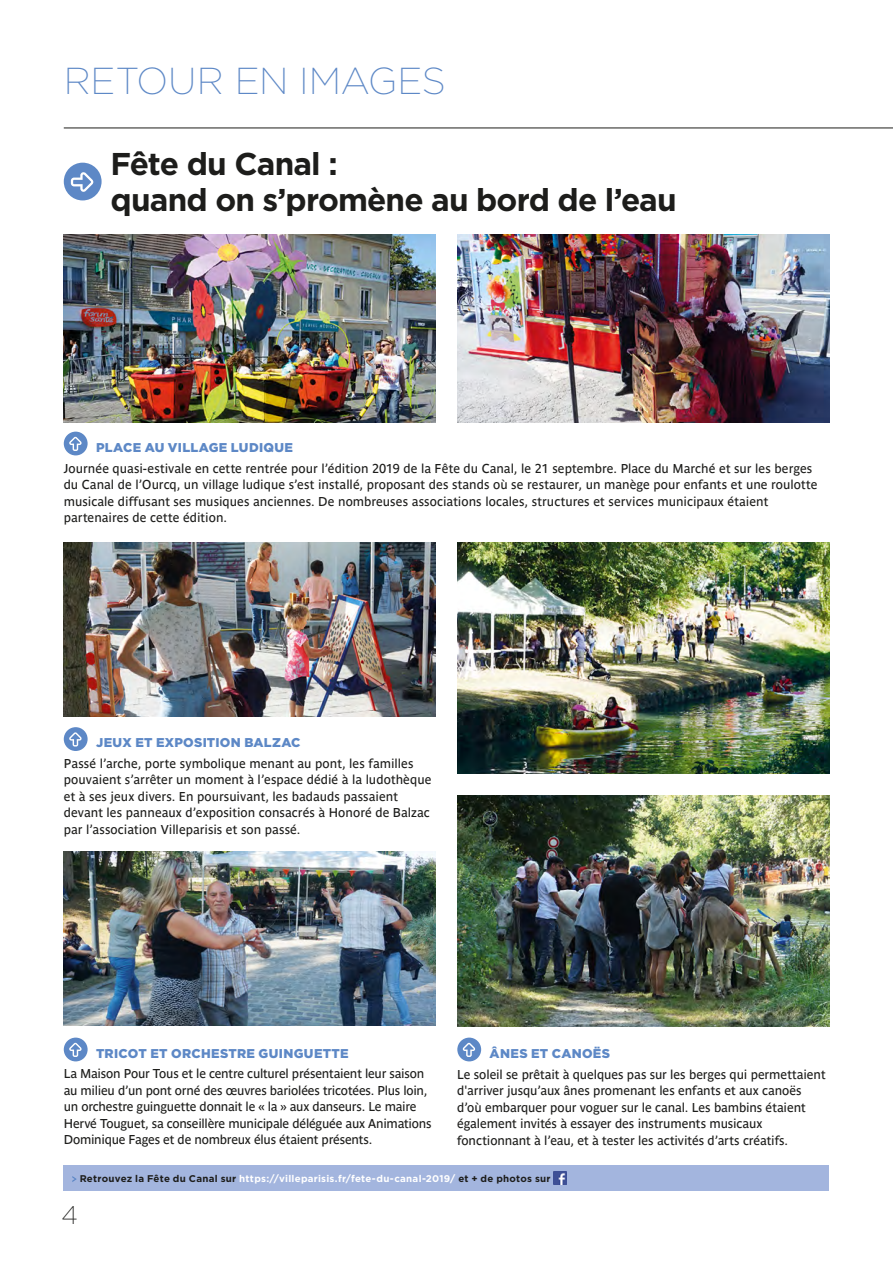
<style>
.page{position:relative;width:893px;height:1263px;background:#fff}
.page>*{position:absolute;margin:0;border:0;box-sizing:border-box;transform-origin:0 0}
.t1{font:200 37.5px "Gotham";letter-spacing:-.005em;color:#5d88c6}
.t2{font:700 31.5px/36px "Gotham";letter-spacing:-.025em;color:#1d1d1b}
.t3{font:200 25.5px "Gotham";color:#1d1d1b}
.t4{font:12.75px/16.5px "Parisine Std";letter-spacing:-.005em;color:#1d1d1b}
.t5{font:900 12.75px "Gotham";letter-spacing:.02em;color:#5d88c6}
.t6{font:700 9.75px "Gotham";letter-spacing:.025em;color:#fff}
.s1{color:#1d1d1b}
</style>
<div class="page">
<hr style="left:64px;top:128px;width:829px;height:1px;background:#1d1d1b">
<div style="left:64px;top:163px;width:38px;height:37px;background:#5d88c6;border-radius:50%"></div>
<svg style="left:71px;top:172px;width:22px;height:20px"></svg>
<div style="left:64px;top:432px;width:24px;height:23px;background:#5d88c6;border-radius:50%"></div>
<svg style="left:69px;top:437px;width:13px;height:14px"></svg>
<div style="left:64px;top:1037px;width:24px;height:24px;background:#5d88c6;border-radius:50%"></div>
<svg style="left:69px;top:1043px;width:13px;height:14px"></svg>
<div style="left:457px;top:1037px;width:24px;height:24px;background:#5d88c6;border-radius:50%"></div>
<svg style="left:463px;top:1043px;width:12px;height:14px"></svg>
<div style="left:64px;top:727px;width:24px;height:24px;background:#5d88c6;border-radius:50%"></div>
<svg style="left:69px;top:732px;width:13px;height:14px"></svg>
<img style="left:64px;top:235px;width:372px;height:187px">
<img style="left:457px;top:235px;width:372px;height:187px">
<div style="left:64px;top:1165px;width:765px;height:26px;background:#a3b5de"></div>
<svg style="left:72px;top:1176px;width:5px;height:6px"></svg>
<svg style="left:554px;top:1171px;width:12px;height:13px"></svg>
<img style="left:457px;top:795px;width:372px;height:232px">
<img style="left:457px;top:542px;width:372px;height:232px">
<img style="left:64px;top:542px;width:372px;height:174px">
<img style="left:64px;top:851px;width:372px;height:175px">
<h1 class="t1" style="left:64px;top:58px;width:383px">RETOUR EN IMAGES</h1>
<h2 class="t2" style="left:111px;top:146px;width:568px">Fête du Canal :<br>quand on s’promène au bord de l’eau</h2>
<p class="t5" style="left:96px;top:440px;width:198px">PLACE AU VILLAGE LUDIQUE</p>
<p class="t4" style="left:64px;top:460px;width:755px">Journée quasi-estivale en cette rentrée pour l’édition 2019 de la Fête du Canal, le 21 septembre. Place du Marché et sur les berges du Canal de l’Ourcq, un village ludique s’est installé, proposant des stands où se restaurer, un manège pour enfants et une roulotte musicale diffusant ses musiques anciennes. De nombreuses associations locales, structures et services municipaux étaient partenaires de cette édition.</p>
<p class="t5" style="left:96px;top:735px;width:206px">JEUX ET EXPOSITION BALZAC</p>
<p class="t4" style="left:64px;top:755px;width:369px">Passé l’arche, porte symbolique menant au pont, les familles pouvaient s’arrêter un moment à l’espace dédié à la ludothèque et à ses jeux divers. En poursuivant, les badauds passaient devant les panneaux d’exposition consacrés à Honoré de Balzac par l’association Villeparisis et son passé.</p>
<p class="t5" style="left:96px;top:1045px;width:254px">TRICOT ET ORCHESTRE GUINGUETTE</p>
<p class="t4" style="left:64px;top:1065px;width:369px">La Maison Pour Tous et le centre culturel présentaient leur saison au milieu d’un pont orné des œuvres bariolées tricotées. Plus loin, un orchestre guinguette donnait le « la » aux danseurs. Le maire Hervé Touguet, sa conseillère municipale déléguée aux Animations Dominique Fages et de nombreux élus étaient présents.</p>
<p class="t5" style="left:490px;top:1046px;width:122px">ÂNES ET CANOËS</p>
<p class="t4" style="left:457px;top:1066px;width:370px">Le soleil se prêtait à quelques pas sur les berges qui permettaient d'arriver jusqu’aux ânes promenant les enfants et aux canoës d’où embarquer pour voguer sur le canal. Les bambins étaient également invités à essayer des instruments musicaux fonctionnant à l’eau, et à tester les activités d’arts créatifs.</p>
<p class="t6" style="left:80px;top:1173px;width:472px"><span class="s1">Retrouvez la Fête du Canal sur</span> https://villeparisis.fr/fete-du-canal-2019/ <span class="s1">et + de photos sur</span></p>
<h3 class="t3" style="left:62px;top:1199px;width:18px">4</h3>
</div>
